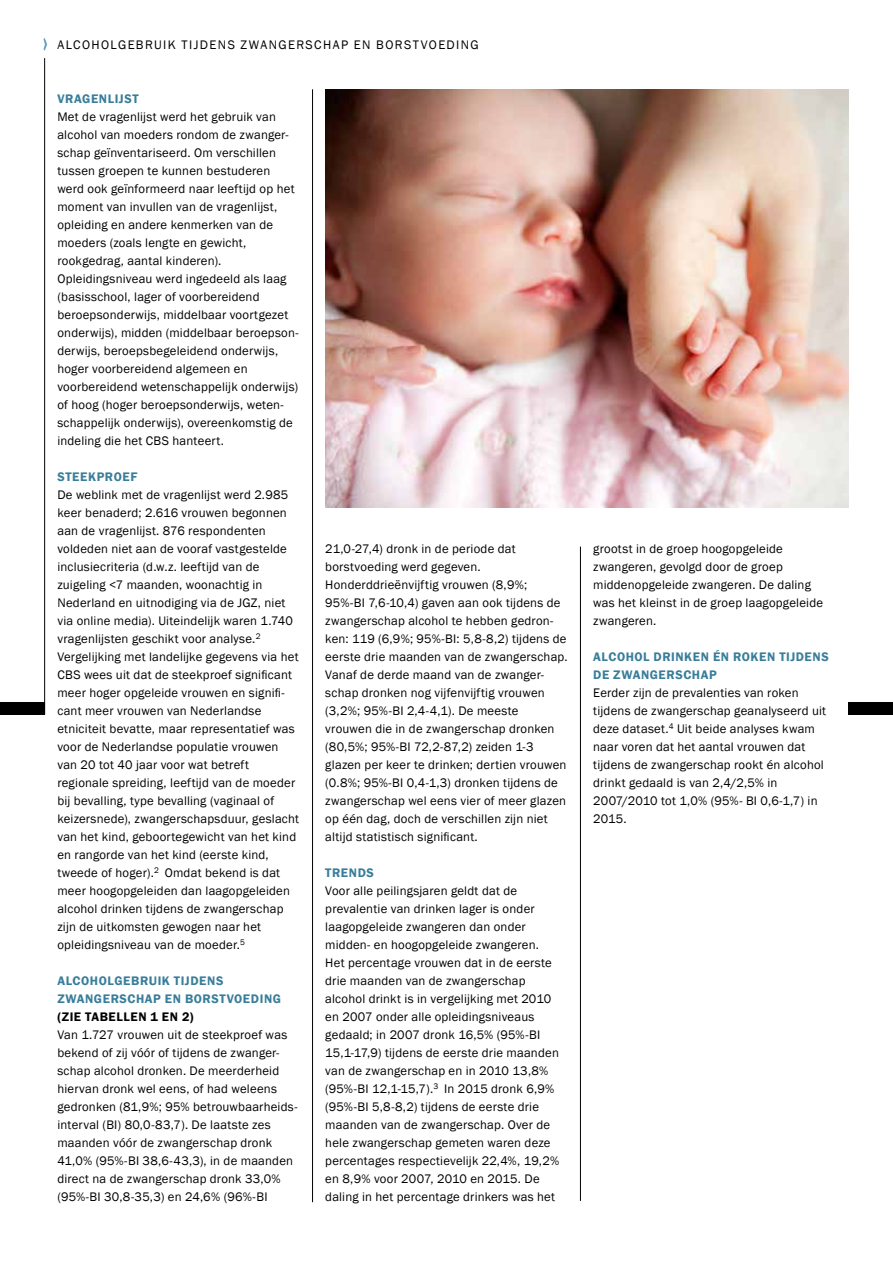
<style>
.page{position:relative;width:893px;height:1263px;background:#fff}
.page>*{position:absolute;margin:0;border:0;box-sizing:border-box;transform-origin:0 0}
.t1{font:12.75px/18px "Franklin Gothic";letter-spacing:.015em;color:#000}
.t2{font:600 12.75px/18px "Franklin Gothic";letter-spacing:.045em;color:#387d99}
.t3{font:12.75px "Franklin Gothic";letter-spacing:.11em;color:#000}
.t4{font:600 12.75px "Franklin Gothic";letter-spacing:.045em;color:#000}
</style>
<div class="page">
<hr style="left:44px;top:58px;width:1px;height:656px;background:#000">
<div style="left:848px;top:702px;width:45px;height:12px;background:#000"></div>
<div style="left:0;top:702px;width:45px;height:12px;background:#000"></div>
<hr style="left:312px;top:89px;width:1px;height:1113px;background:#000">
<hr style="left:580px;top:547px;width:1px;height:654px;background:#000">
<svg style="left:43px;top:38px;width:4px;height:13px"></svg>
<img style="left:325px;top:89px;width:523px;height:419px">
<p class="t3" style="left:57px;top:37px;width:423px">ALCOHOLGEBRUIK TIJDENS ZWANGERSCHAP EN BORSTVOEDING</p>
<p class="t2" style="left:57px;top:90px;width:83px">VRAGENLIJST</p>
<p class="t1" style="left:57px;top:108px;width:243px">Met de vragenlijst werd het gebruik van alcohol van moeders rondom de zwanger&shy;schap geïnventariseerd. Om verschillen tussen groepen te kunnen bestuderen werd ook geïnformeerd naar leeftijd op het moment van invullen van de vragenlijst, opleiding en andere kenmerken van de moeders (zoals lengte en gewicht, rookgedrag, aantal kinderen).<br>Opleidingsniveau werd ingedeeld als laag (basisschool, lager of voorbereidend beroepsonderwijs, middelbaar voortgezet onderwijs), midden (middelbaar beroepson&shy;derwijs, beroepsbegeleidend onderwijs, hoger voorbereidend algemeen en voorbereidend wetenschappelijk onderwijs) of hoog (hoger beroepsonderwijs, weten&shy;schappelijk onderwijs), overeenkomstig de indeling die het CBS hanteert.</p>
<p class="t2" style="left:57px;top:468px;width:81px">STEEKPROEF</p>
<p class="t1" style="left:57px;top:486px;width:243px">De weblink met de vragenlijst werd 2.985 keer benaderd; 2.616 vrouwen begonnen aan de vragenlijst. 876 respondenten voldeden niet aan de vooraf vastgestelde inclusiecriteria (d.w.z. leeftijd van de zuigeling &lt;7 maanden, woonachtig in Nederland en uitnodiging via de JGZ, niet via online media). Uiteindelijk waren 1.740 vragenlijsten geschikt voor analyse.<sup>2<br></sup>Vergelijking met landelijke gegevens via het CBS wees uit dat de steekproef significant meer hoger opgeleide vrouwen en signifi&shy;cant meer vrouwen van Nederlandse etniciteit bevatte, maar representatief was voor de Nederlandse populatie vrouwen van 20 tot 40 jaar voor wat betreft regionale spreiding, leeftijd van de moeder bij bevalling, type bevalling (vaginaal of keizersnede), zwangerschapsduur, geslacht van het kind, geboortegewicht van het kind en rangorde van het kind (eerste kind, tweede of hoger).<sup>2</sup> Omdat bekend is dat meer hoogopgeleiden dan laagopgeleiden alcohol drinken tijdens de zwangerschap zijn de uitkomsten gewogen naar het opleidingsniveau van de moeder.<sup>5</sup></p>
<p class="t2" style="left:57px;top:972px;width:225px">ALCOHOLGEBRUIK TIJDENS<br>ZWANGERSCHAP EN BORSTVOEDING</p>
<p class="t4" style="left:57px;top:1009px;width:138px">(ZIE TABELLEN 1 EN 2)</p>
<p class="t1" style="left:57px;top:1026px;width:242px">Van 1.727 vrouwen uit de steekproef was bekend of zij vóór of tijdens de zwanger&shy;schap alcohol dronken. De meerderheid hiervan dronk wel eens, of had weleens gedronken (81,9%; 95% betrouwbaarheids&shy;interval (BI) 80,0-83,7). De laatste zes maanden vóór de zwangerschap dronk 41,0% (95%-BI 38,6-43,3), in de maanden direct na de zwangerschap dronk 33,0% (95%-BI 30,8-35,3) en 24,6% (96%-BI</p>
<p class="t1" style="left:325px;top:540px;width:244px">21,0-27,4) dronk in de periode dat borstvoeding werd gegeven.<br>Honderddrieënvijftig vrouwen (8,9%; 95%-BI 7,6-10,4) gaven aan ook tijdens de zwangerschap alcohol te hebben gedron&shy;ken: 119 (6,9%; 95%-BI: 5,8-8,2) tijdens de eerste drie maanden van de zwangerschap.<br>Vanaf de derde maand van de zwanger&shy;schap dronken nog vijfenvijftig vrouwen (3,2%; 95%-BI 2,4-4,1). De meeste vrouwen die in de zwangerschap dronken (80,5%; 95%-BI 72,2-87,2) zeiden 1-3 glazen per keer te drinken; dertien vrouwen (0.8%; 95%-BI 0,4-1,3) dronken tijdens de zwangerschap wel eens vier of meer glazen op één dag, doch de verschillen zijn niet altijd statistisch significant.</p>
<p class="t2" style="left:325px;top:864px;width:50px">TRENDS</p>
<p class="t1" style="left:325px;top:882px;width:236px">Voor alle peilingsjaren geldt dat de prevalentie van drinken lager is onder laagopgeleide zwangeren dan onder midden- en hoogopgeleide zwangeren.<br>Het percentage vrouwen dat in de eerste drie maanden van de zwangerschap alcohol drinkt is in vergelijking met 2010 en 2007 onder alle opleidingsniveaus gedaald; in 2007 dronk 16,5% (95%-BI 15,1-17,9) tijdens de eerste drie maanden van de zwangerschap en in 2010 13,8% (95%-BI 12,1-15,7).<sup>3</sup> In 2015 dronk 6,9% (95%-BI 5,8-8,2) tijdens de eerste drie maanden van de zwangerschap. Over de hele zwangerschap gemeten waren deze percentages respectievelijk 22,4%, 19,2% en 8,9% voor 2007, 2010 en 2015. De daling in het percentage drinkers was het</p>
<p class="t1" style="left:593px;top:540px;width:231px">grootst in de groep hoogopgeleide zwangeren, gevolgd door de groep middenopgeleide zwangeren. De daling was het kleinst in de groep laagopgeleide zwangeren.</p>
<p class="t2" style="left:593px;top:648px;width:237px">ALCOHOL DRINKEN ÉN ROKEN TIJDENS<br>DE ZWANGERSCHAP</p>
<p class="t1" style="left:593px;top:684px;width:235px">Eerder zijn de prevalenties van roken tijdens de zwangerschap geanalyseerd uit deze dataset.<sup>4</sup> Uit beide analyses kwam naar voren dat het aantal vrouwen dat tijdens de zwangerschap rookt én alcohol drinkt gedaald is van 2,4/2,5% in 2007/2010 tot 1,0% (95%- BI 0,6-1,7) in 2015.</p>
</div>
